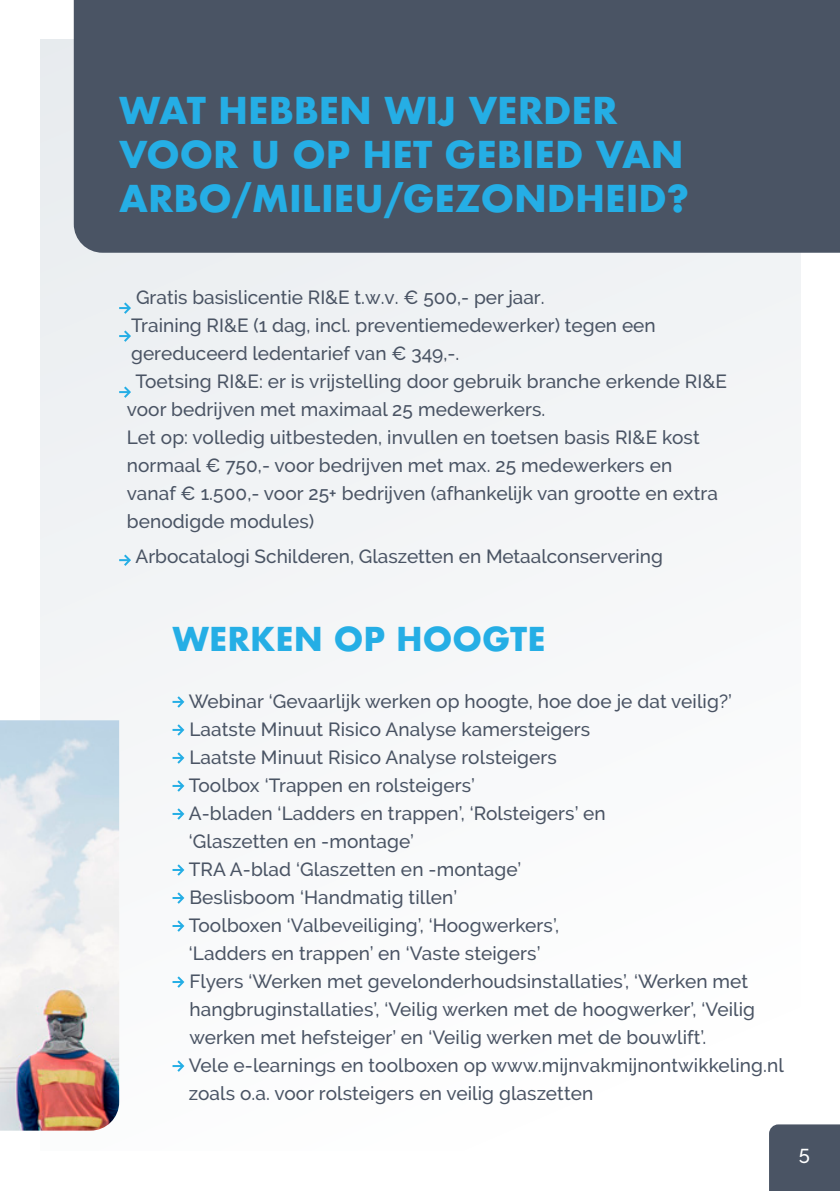
<style>
.page{position:relative;width:840px;height:1191px;background:#fff}
.page>*{position:absolute;margin:0;border:0;box-sizing:border-box;transform-origin:0 0}
.Hoofdtitel_middel{font:700 36px/44px "Futura";color:#25aee5}
.Hoofdtitel_middel-2{font:700 32px "Futura";color:#25aee5}
.Titel_klein{font:500 20px "Raleway";color:#fff}
.Titel_klein-2{font:500 19px/28px "Raleway";letter-spacing:.005em;color:#4a5464}
</style>
<div class="page">
<div style="left:40px;top:40px;width:759px;height:1111px;background:#f6f7f8"></div>
<svg style="left:119px;top:302px;width:12px;height:12px"></svg>
<svg style="left:119px;top:330px;width:12px;height:12px"></svg>
<svg style="left:119px;top:386px;width:12px;height:12px"></svg>
<svg style="left:119px;top:554px;width:12px;height:12px"></svg>
<img style="left:0;top:720px;width:119px;height:410px">
<div style="left:74px;top:0;width:765px;height:253px;background:#4a5464"></div>
<svg style="left:172px;top:696px;width:13px;height:12px"></svg>
<svg style="left:172px;top:724px;width:13px;height:12px"></svg>
<svg style="left:172px;top:752px;width:13px;height:12px"></svg>
<svg style="left:172px;top:780px;width:13px;height:12px"></svg>
<svg style="left:172px;top:808px;width:13px;height:12px"></svg>
<svg style="left:172px;top:864px;width:13px;height:12px"></svg>
<svg style="left:172px;top:892px;width:13px;height:12px"></svg>
<svg style="left:172px;top:920px;width:13px;height:12px"></svg>
<svg style="left:172px;top:976px;width:13px;height:12px"></svg>
<svg style="left:172px;top:1060px;width:13px;height:12px"></svg>
<div style="left:769px;top:1124px;width:70px;height:67px;background:#4a5464"></div>
<p class="Hoofdtitel_middel" style="left:119px;top:89px;width:571px">WAT HEBBEN WIJ VERDER<br>VOOR U OP HET GEBIED VAN<br>ARBO/MILIEU/GEZONDHEID?</p>
<p class="Titel_klein-2" style="left:136px;top:283px;width:410px">Gratis basislicentie RI&amp;E t.w.v. € 500,- per jaar.</p>
<p class="Titel_klein-2" style="left:131px;top:311px;width:525px">Training RI&amp;E (1 dag, incl. preventiemedewerker) tegen een</p>
<p class="Titel_klein-2" style="left:131px;top:339px;width:329px">gereduceerd ledentarief van € 349,-.</p>
<p class="Titel_klein-2" style="left:135px;top:367px;width:593px">Toetsing RI&amp;E: er is vrijstelling door gebruik branche erkende RI&amp;E</p>
<p class="Titel_klein-2" style="left:127px;top:395px;width:420px">voor bedrijven met maximaal 25 medewerkers.</p>
<p class="Titel_klein-2" style="left:127px;top:423px;width:574px">Let op: volledig uitbesteden, invullen en toetsen basis RI&amp;E kost</p>
<p class="Titel_klein-2" style="left:127px;top:451px;width:546px">normaal € 750,- voor bedrijven met max. 25 medewerkers en</p>
<p class="Titel_klein-2" style="left:127px;top:479px;width:592px">vanaf € 1.500,- voor 25+ bedrijven (afhankelijk van grootte en extra</p>
<p class="Titel_klein-2" style="left:127px;top:507px;width:189px">benodigde modules)</p>
<p class="Titel_klein-2" style="left:135px;top:542px;width:528px">Arbocatalogi Schilderen, Glaszetten en Metaalconservering</p>
<p class="Hoofdtitel_middel-2" style="left:172px;top:616px;width:374px">WERKEN OP HOOGTE</p>
<p class="Titel_klein-2" style="left:189px;top:687px;width:544px">Webinar ‘Gevaarlijk werken op hoogte, hoe doe je dat veilig?’</p>
<p class="Titel_klein-2" style="left:189px;top:715px;width:402px">Laatste Minuut Risico Analyse kamersteigers</p>
<p class="Titel_klein-2" style="left:189px;top:743px;width:369px">Laatste Minuut Risico Analyse rolsteigers</p>
<p class="Titel_klein-2" style="left:189px;top:771px;width:287px">Toolbox ‘Trappen en rolsteigers’</p>
<p class="Titel_klein-2" style="left:189px;top:799px;width:418px">A-bladen ‘Ladders en trappen’, ‘Rolsteigers’ en ‘Glaszetten en -montage’</p>
<p class="Titel_klein-2" style="left:189px;top:855px;width:334px">TRA A-blad ‘Glaszetten en -montage’</p>
<p class="Titel_klein-2" style="left:189px;top:883px;width:269px">Beslisboom ‘Handmatig tillen’</p>
<p class="Titel_klein-2" style="left:189px;top:911px;width:371px">Toolboxen ‘Valbeveiliging’, ‘Hoogwerkers’, ‘Ladders en trappen’ en ‘Vaste steigers’</p>
<p class="Titel_klein-2" style="left:189px;top:967px;width:567px">Flyers ‘Werken met gevelonderhoudsinstallaties’, ‘Werken met hangbruginstallaties’, ‘Veilig werken met de hoogwerker’, ‘Veilig werken met hefsteiger’ en ‘Veilig werken met de bouwlift’.</p>
<p class="Titel_klein-2" style="left:189px;top:1051px;width:596px">Vele e-learnings en toolboxen op www.mijnvakmijnontwikkeling.nl zoals o.a. voor rolsteigers en veilig glaszetten</p>
<p class="Titel_klein" style="left:798px;top:1144px;width:13px">5</p>
</div>
